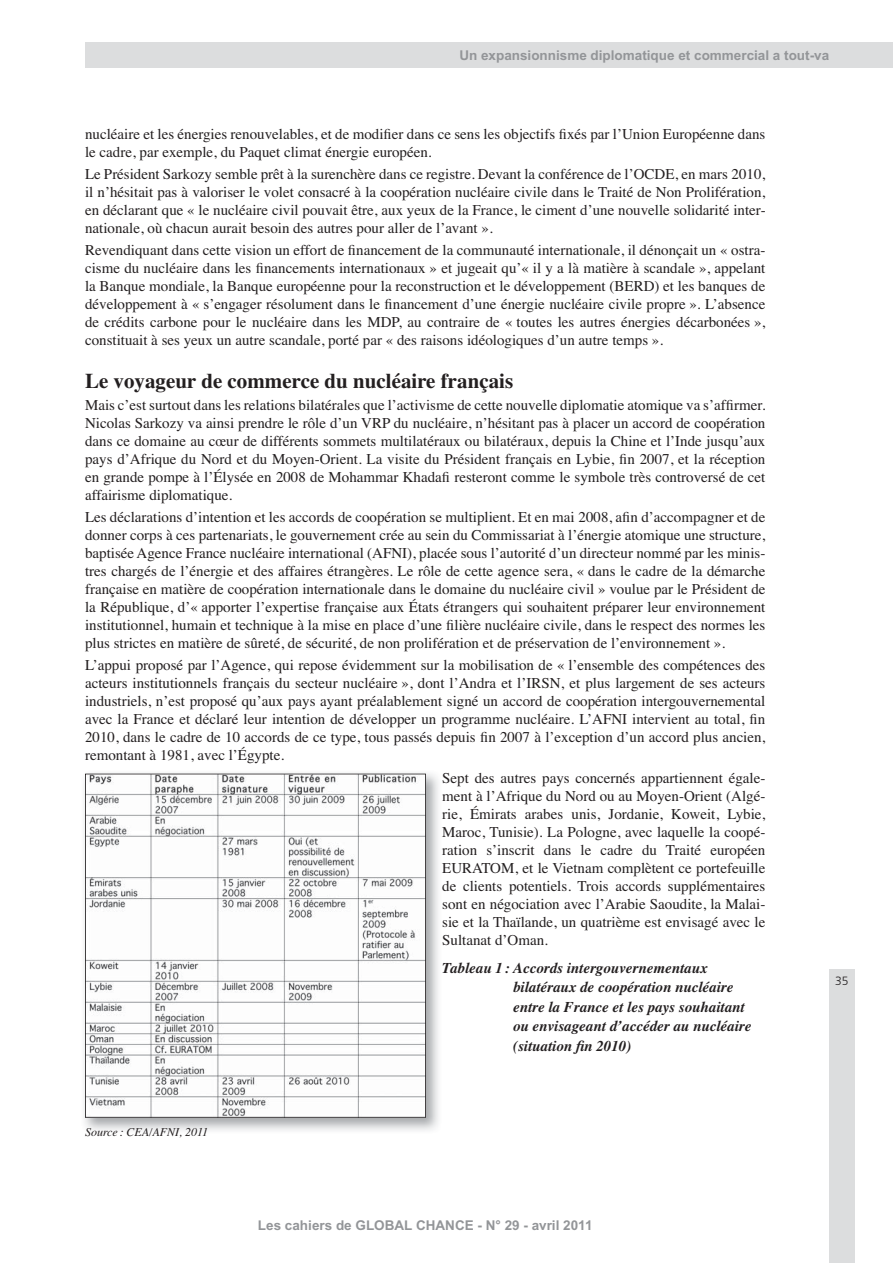
<style>
.page{position:relative;width:893px;height:1263px;background:#fff}
.page>*{position:absolute;margin:0;border:0;box-sizing:border-box;transform-origin:0 0}
.t1{font:700 21px "Times";color:#231f20}
.t2{font:15px/18px "Times";color:#231f20;text-align:justify}
.t3{font:italic 700 15px/19.5px "Times";color:#231f20}
.t4{font:700 13.5px "Arial";color:#939598}
.t5{font:italic 12px "Times";color:#231f20}
.t6{font:300 12px "Frutiger";color:#231f20}
</style>
<div class="page">
<div style="left:829px;top:969px;width:26px;height:294px;background:#dcddde"></div>
<div style="left:85px;top:43px;width:808px;height:25px;background:#dcddde"></div>
<img style="left:84px;top:773px;width:354px;height:358px">
<svg style="left:85px;top:774px;width:341px;height:343px"></svg>
<p class="t4" style="left:459px;top:48px;width:371px">Un expansionnisme diplomatique et commercial a tout-va</p>
<p class="t2" style="left:85px;top:126px;width:682px">nucléaire et les énergies renouvelables, et de modifier dans ce sens les objectifs fixés par l’Union Européenne dans le cadre, par exemple, du Paquet climat énergie européen.</p>
<p class="t2" style="left:85px;top:166px;width:682px">Le Président Sarkozy semble prêt à la surenchère dans ce registre. Devant la conférence de l’OCDE, en mars 2010, il n’hésitait pas à valoriser le volet consacré à la coopération nucléaire civile dans le Traité de Non Prolifération, en déclarant que « le nucléaire civil pouvait être, aux yeux de la France, le ciment d’une nouvelle solidarité inter&shy;nationale, où chacun aurait besoin des autres pour aller de l’avant ».</p>
<p class="t2" style="left:85px;top:243px;width:682px">Revendiquant dans cette vision un effort de financement de la communauté internationale, il dénonçait un « ostra&shy;cisme du nucléaire dans les financements internationaux » et jugeait qu’« il y a là matière à scandale », appelant la Banque mondiale, la Banque européenne pour la reconstruction et le développement (BERD) et les banques de développement à « s’engager résolument dans le financement d’une énergie nucléaire civile propre ». L’absence de crédits carbone pour le nucléaire dans les MDP, au contraire de « toutes les autres énergies décarbonées », constituait à ses yeux un autre scandale, porté par « des raisons idéologiques d’un autre temps ».</p>
<p class="t1" style="left:85px;top:373px;width:430px">Le voyageur de commerce du nucléaire français</p>
<p class="t2" style="left:85px;top:397px;width:682px">Mais c’est surtout dans les relations bilatérales que l’activisme de cette nouvelle diplomatie atomique va s’affirmer.<br>Nicolas Sarkozy va ainsi prendre le rôle d’un VRP du nucléaire, n’hésitant pas à placer un accord de coopération dans ce domaine au cœur de différents sommets multilatéraux ou bilatéraux, depuis la Chine et l’Inde jusqu’aux pays d’Afrique du Nord et du Moyen-Orient. La visite du Président français en Lybie, fin 2007, et la réception en grande pompe à l’Élysée en 2008 de Mohammar Khadafi resteront comme le symbole très controversé de cet affairisme diplomatique.</p>
<p class="t2" style="left:85px;top:509px;width:682px">Les déclarations d’intention et les accords de coopération se multiplient. Et en mai 2008, afin d’accompagner et de donner corps à ces partenariats, le gouvernement crée au sein du Commissariat à l’énergie atomique une structure, baptisée Agence France nucléaire international (AFNI), placée sous l’autorité d’un directeur nommé par les minis&shy;tres chargés de l’énergie et des affaires étrangères. Le rôle de cette agence sera, « dans le cadre de la démarche française en matière de coopération internationale dans le domaine du nucléaire civil » voulue par le Président de la République, d’« apporter l’expertise française aux États étrangers qui souhaitent préparer leur environnement institutionnel, humain et technique à la mise en place d’une filière nucléaire civile, dans le respect des normes les plus strictes en matière de sûreté, de sécurité, de non prolifération et de préservation de l’environnement ».</p>
<p class="t2" style="left:85px;top:658px;width:682px">L’appui proposé par l’Agence, qui repose évidemment sur la mobilisation de « l’ensemble des compétences des acteurs institutionnels français du secteur nucléaire », dont l’Andra et l’IRSN, et plus largement de ses acteurs industriels, n’est proposé qu’aux pays ayant préalablement signé un accord de coopération intergouvernemental avec la France et déclaré leur intention de développer un programme nucléaire. L’AFNI intervient au total, fin 2010, dans le cadre de 10 accords de ce type, tous passés depuis fin 2007 à l’exception d’un accord plus ancien, remontant à 1981, avec l’Égypte.</p>
<p class="t5" style="left:85px;top:1128px;width:125px">Source : CEA/AFNI, 2011</p>
<p class="t2" style="left:442px;top:770px;width:325px">Sept des autres pays concernés appartiennent égale&shy;ment à l’Afrique du Nord ou au Moyen-Orient (Algé&shy;rie, Émirats arabes unis, Jordanie, Koweit, Lybie, Maroc, Tunisie). La Pologne, avec laquelle la coopé&shy;ration s’inscrit dans le cadre du Traité européen EURATOM, et le Vietnam complètent ce portefeuille de clients potentiels. Trois accords supplémentaires sont en négociation avec l’Arabie Saoudite, la Malai&shy;sie et la Thaïlande, un quatrième est envisagé avec le Sultanat d’Oman.</p>
<p class="t3" style="left:513px;top:959px;width:240px;text-indent:-71px">Tableau 1 : Accords intergouvernementaux bilatéraux de coopération nucléaire entre la France et les pays souhaitant ou envisageant d’accéder au nucléaire (situation fin 2010)</p>
<p class="t4" style="left:258px;top:1218px;width:336px">Les cahiers de GLOBAL CHANCE - N° 29 - avril 2011</p>
<p class="t6" style="left:835px;top:976px;width:15px">35</p>
</div>
